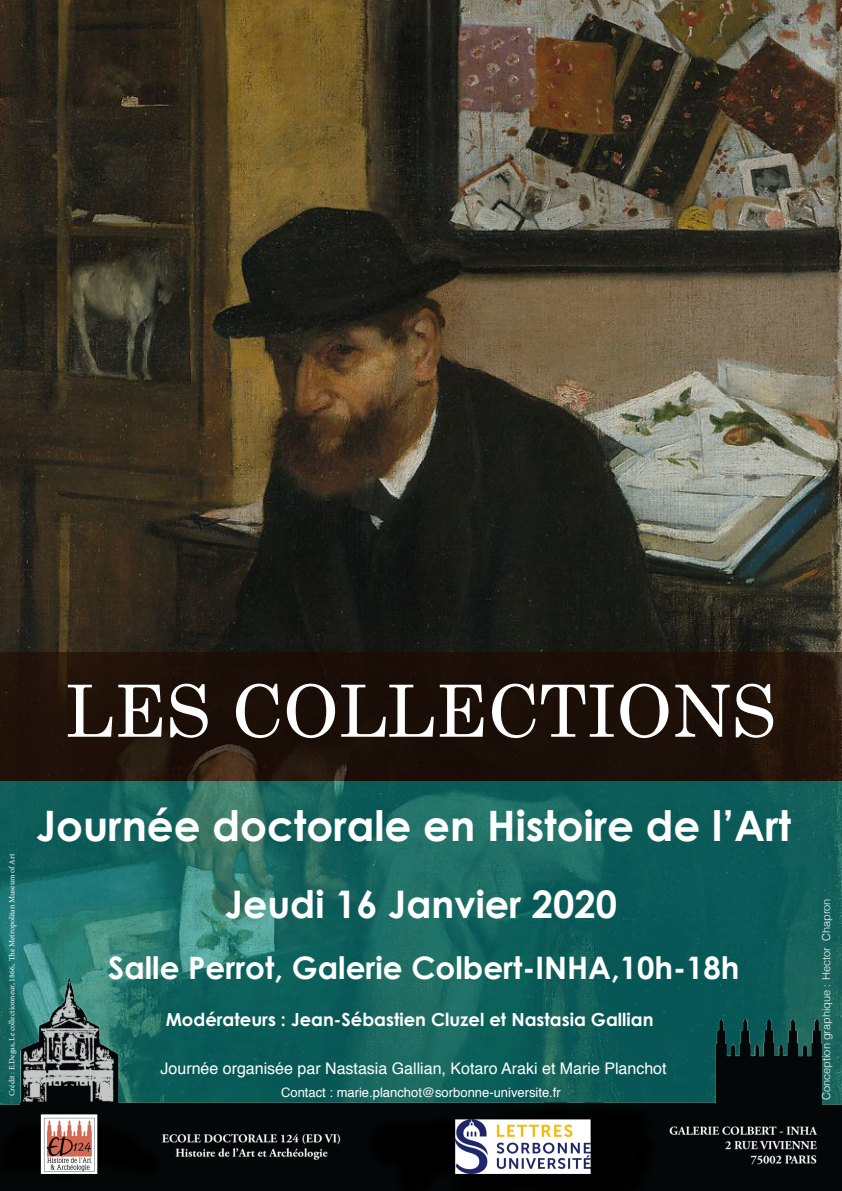
<style>
.page{position:relative;width:842px;height:1191px;background:#fff}
.page>*{position:absolute;margin:0;border:0;box-sizing:border-box;transform-origin:0 0}
.t1{font:72px "Century";color:#fff}
.t2{font:700 42px "Century Gothic";color:#fff}
.t3{font:700 38px "Century Gothic";color:#fff}
.t4{font:700 31px "Century Gothic";color:#fff}
.t5{font:700 18px "Century Gothic";color:#fff}
.t6{font:16px "Helvetica";color:#fff}
.t7{font:13px "Helvetica";color:#fff}
.t8{font:300 11px "Helvetica";color:#fff}
.t9{font:8px "Minion Pro";color:#fff}
</style>
<div class="page">
<img style="left:0;top:0;width:842px;height:1191px">
<svg style="left:0;top:652px;width:842px;height:129px;background:#1e1109"></svg>
<p class="t1" style="left:66px;top:650px;width:712px">LES COLLECTIONS</p>
<p class="t9" style="left:6px;top:1096px;width:244px;rotate:-90deg">Crédit : E.Degas, Le collectionneur, 1866, The Metropolitan Museum of Art</p>
<p class="t2" style="left:36px;top:799px;width:757px">Journée doctorale en Histoire de l’Art</p>
<p class="t3" style="left:225px;top:880px;width:394px">Jeudi 16 Janvier 2020</p>
<p class="t4" style="left:108px;top:948px;width:633px">Salle Perrot, Galerie Colbert-INHA,10h-18h</p>
<p class="t5" style="left:166px;top:1008px;width:489px">Modérateurs : Jean-Sébastien Cluzel et Nastasia Gallian</p>
<p class="t6" style="left:161px;top:1055px;width:508px">Journée organisée par Nastasia Gallian, Kotaro Araki et Marie Planchot</p>
<p class="t7" style="left:281px;top:1082px;width:281px">Contact : marie.planchot@sorbonne-universite.fr</p>
<p class="t8" style="left:819px;top:1100px;width:203px;rotate:-90deg">Conception graphique : Hector Chapron</p>
</div>
